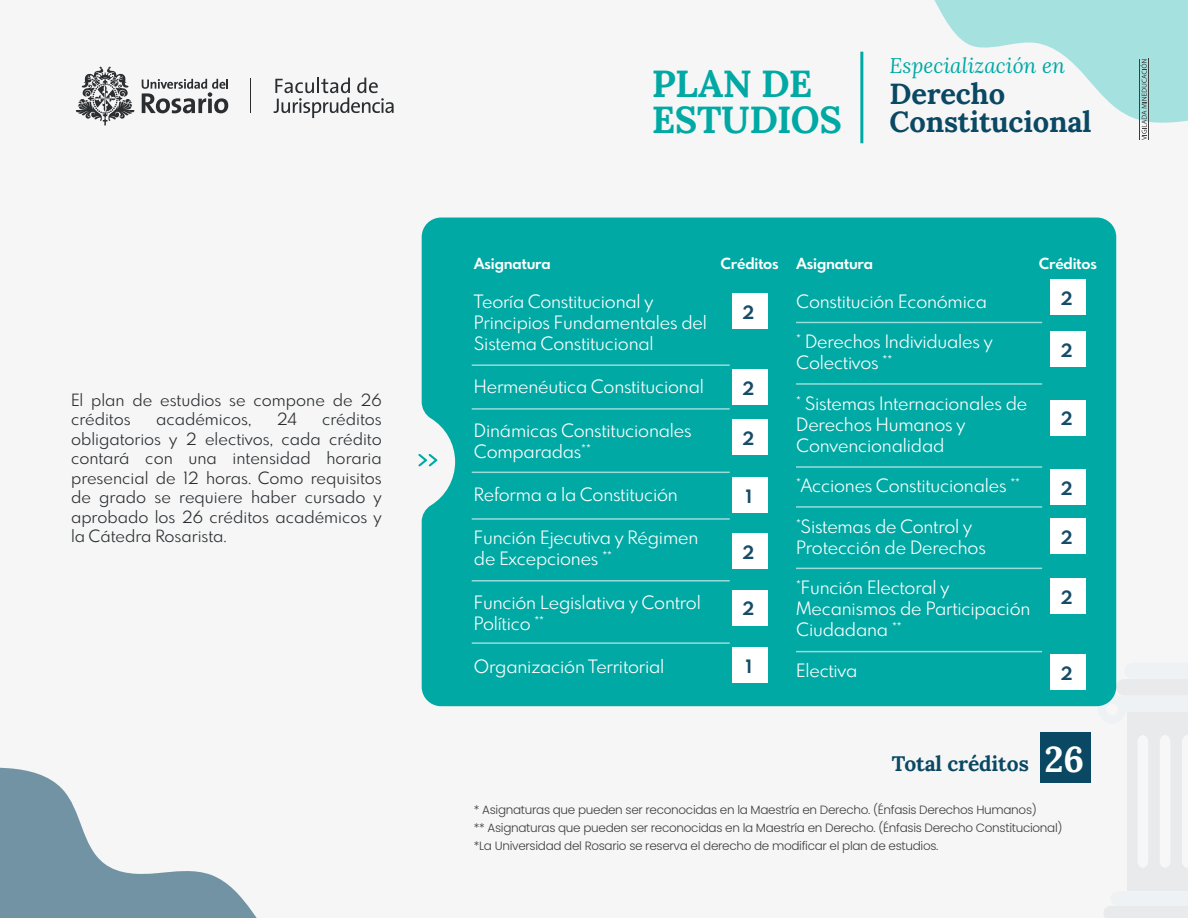
<style>
.page{position:relative;width:1188px;height:918px;background:#f0f1f0}
.page>*{position:absolute;margin:0;border:0;box-sizing:border-box;transform-origin:0 0}
.t1{font:37.65px/35.4px "Lora";letter-spacing:-.01em;color:#00a9a4}
.t2{font:29.1px/27.3px "Lora";letter-spacing:-.005em;color:#0a4863}
.t3{font:italic 21px "Lora";color:#00a9a4}
.t4{font:21px "Lora";letter-spacing:-.005em;color:#0a4863}
.t5{font:18px/21px "Spartan MB";letter-spacing:-.01em;color:#fff}
.t6{font:700 18px "Spartan MB";color:#154c68}
.t7{font:16.5px/19.5px "Spartan MB";color:#2a2e31}
.t8{font:700 15px "Spartan MB";letter-spacing:-.01em;color:#fff}
.t9{font:300 12px/18px "Poppins";letter-spacing:-.025em;color:#3e3e3f}
.s1{font-size:36px;color:#fff}
</style>
<div class="page">
<svg style="left:934px;top:0;width:254px;height:140px;fill:#a5e1df"></svg>
<svg style="left:0;top:767px;width:257px;height:151px"></svg>
<div style="left:1128px;top:712px;width:60px;height:179px;background:#e8eaeb"></div>
<svg style="left:1138px;top:735px;width:50px;height:133px"></svg>
<svg style="left:1098px;top:663px;width:19px;height:44px"></svg>
<svg style="left:418px;top:454px;width:4px;height:12px"></svg>
<div style="left:422px;top:218px;width:694px;height:488px;background:#00a9a4"></div>
<hr style="left:860px;top:52px;width:3px;height:91px;background:#00a9a4">
<div style="left:732px;top:369px;width:35px;height:36px;background:#fff"></div>
<div style="left:732px;top:293px;width:35px;height:36px;background:#fff"></div>
<div style="left:732px;top:419px;width:35px;height:36px;background:#fff"></div>
<div style="left:732px;top:477px;width:35px;height:35px;background:#fff"></div>
<div style="left:732px;top:533px;width:35px;height:36px;background:#fff"></div>
<div style="left:732px;top:590px;width:35px;height:35px;background:#fff"></div>
<div style="left:732px;top:647px;width:35px;height:36px;background:#fff"></div>
<div style="left:1050px;top:400px;width:36px;height:35px;background:#fff"></div>
<div style="left:1050px;top:332px;width:36px;height:35px;background:#fff"></div>
<div style="left:1050px;top:279px;width:36px;height:36px;background:#fff"></div>
<div style="left:1050px;top:469px;width:36px;height:36px;background:#fff"></div>
<div style="left:1050px;top:578px;width:36px;height:36px;background:#fff"></div>
<div style="left:1050px;top:519px;width:36px;height:35px;background:#fff"></div>
<div style="left:1050px;top:654px;width:36px;height:35px;background:#fff"></div>
<div style="left:1040px;top:733px;width:51px;height:50px;background:#0a4863"></div>
<svg style="left:274px;top:78px;width:120px;height:40px"></svg>
<hr style="left:250px;top:79px;width:1px;height:34px;background:#2a2e31">
<svg style="left:76px;top:66px;width:59px;height:59px"></svg>
<svg style="left:142px;top:79px;width:86px;height:34px"></svg>
<hr style="left:1148px;top:59px;width:1px;height:81px;background:#3e3e3f">
<svg style="left:1140px;top:59px;width:7px;height:81px"></svg>
<hr style="left:796px;top:466px;width:246px;height:2px;background:#fff">
<hr style="left:796px;top:383px;width:246px;height:2px;background:#fff">
<hr style="left:796px;top:322px;width:246px;height:1px;background:#fff">
<hr style="left:796px;top:506px;width:246px;height:2px;background:#fff">
<hr style="left:796px;top:568px;width:246px;height:1px;background:#fff">
<hr style="left:796px;top:651px;width:246px;height:1px;background:#fff">
<hr style="left:472px;top:364px;width:258px;height:2px;background:#fff">
<hr style="left:472px;top:408px;width:258px;height:2px;background:#fff">
<hr style="left:472px;top:472px;width:258px;height:1px;background:#fff">
<hr style="left:472px;top:518px;width:258px;height:2px;background:#fff">
<hr style="left:472px;top:580px;width:258px;height:2px;background:#fff">
<hr style="left:472px;top:642px;width:258px;height:2px;background:#fff">
<p class="t7" style="left:71px;top:389px;width:312px">El plan de estudios se compone de 26 créditos</p>
<p class="t7" style="left:71px;top:409px;width:312px;text-align:justify;text-indent:251px">créditos obligatorios y 2 electivos, cada crédito contará con una intensidad horaria presencial de 12 horas. Como requisitos de grado se requiere haber cursado y aprobado los 26 créditos académicos y la Cátedra Rosarista.</p>
<p class="t7" style="left:156px;top:409px;width:97px">académicos,</p>
<p class="t7" style="left:277px;top:409px;width:21px">24</p>
<p class="t3" style="left:890px;top:51px;width:177px">Especialización en</p>
<h1 class="t1" style="left:652px;top:64px;width:191px">PLAN DE<br>ESTUDIOS</h1>
<h2 class="t2" style="left:890px;top:78px;width:204px">Derecho<br>Constitucional</h2>
<p class="t8" style="left:474px;top:253px;width:78px">Asignatura</p>
<p class="t8" style="left:721px;top:253px;width:60px">Créditos</p>
<p class="t5" style="left:474px;top:290px;width:235px">Teoría Constitucional y<br>Principios Fundamentales del<br>Sistema Constitucional</p>
<p class="t5" style="left:474px;top:376px;width:232px">Hermenéutica Constitucional</p>
<p class="t5" style="left:474px;top:419px;width:219px">Dinámicas Constitucionales<br>Comparadas**</p>
<p class="t5" style="left:474px;top:483px;width:205px">Reforma a la Constitución</p>
<p class="t5" style="left:474px;top:527px;width:226px">Función Ejecutiva y Régimen de Excepciones **</p>
<p class="t5" style="left:474px;top:591px;width:228px">Función Legislativa y Control<br>Político **</p>
<p class="t5" style="left:474px;top:655px;width:192px">Organización Territorial</p>
<p class="t6" style="left:742px;top:300px;width:14px">2</p>
<p class="t6" style="left:742px;top:376px;width:14px">2</p>
<p class="t6" style="left:742px;top:426px;width:14px">2</p>
<p class="t6" style="left:745px;top:483px;width:8px">1</p>
<p class="t6" style="left:742px;top:539px;width:14px">2</p>
<p class="t6" style="left:742px;top:596px;width:14px">2</p>
<p class="t6" style="left:745px;top:654px;width:8px">1</p>
<p class="t8" style="left:797px;top:253px;width:78px">Asignatura</p>
<p class="t8" style="left:1039px;top:253px;width:60px">Créditos</p>
<p class="t5" style="left:796px;top:290px;width:192px">Constitución Económica</p>
<p class="t5" style="left:796px;top:331px;width:198px">* Derechos Individuales y<br>Colectivos **</p>
<p class="t5" style="left:796px;top:392px;width:233px">* Sistemas Internacionales de<br>Derechos Humanos y<br>Convencionalidad</p>
<p class="t5" style="left:796px;top:475px;width:225px">*Acciones Constitucionales **</p>
<p class="t5" style="left:796px;top:515px;width:191px">*Sistemas de Control y<br>Protección de Derechos</p>
<p class="t5" style="left:796px;top:577px;width:236px">*Función Electoral y<br>Mecanismos de Participación<br>Ciudadana **</p>
<p class="t5" style="left:796px;top:659px;width:63px">Electiva</p>
<p class="t6" style="left:1061px;top:286px;width:14px">2</p>
<p class="t6" style="left:1061px;top:338px;width:14px">2</p>
<p class="t6" style="left:1061px;top:406px;width:14px">2</p>
<p class="t6" style="left:1061px;top:476px;width:14px">2</p>
<p class="t6" style="left:1061px;top:525px;width:14px">2</p>
<p class="t6" style="left:1061px;top:585px;width:14px">2</p>
<p class="t6" style="left:1061px;top:660px;width:14px">2</p>
<p class="t4" style="left:892px;top:747px;width:194px">Total créditos <span class="s1">26</span></p>
<p class="t9" style="left:474px;top:801px;width:590px">* Asignaturas que pueden ser reconocidas en la Maestría en Derecho. (Énfasis Derechos Humanos)<br>** Asignaturas que pueden ser reconocidas en la Maestría en Derecho. (Énfasis Derecho Constitucional) *La Universidad del Rosario se reserva el derecho de modificar el plan de estudios.</p>
</div>
